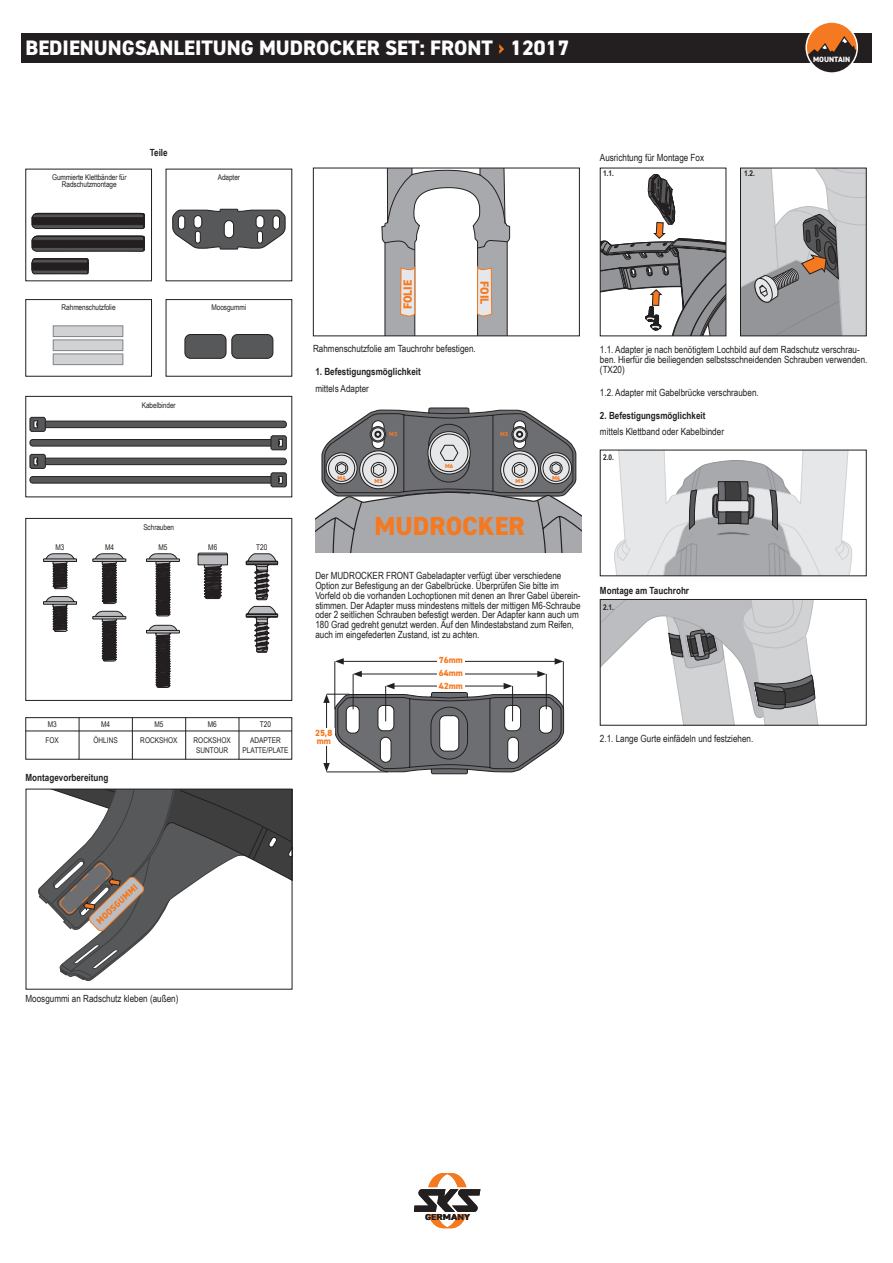
<style>
.page{position:relative;width:893px;height:1263px;background:#fff}
.page>*{position:absolute;margin:0;border:0;box-sizing:border-box;transform-origin:0 0}
.t1{font:800 26.1px "DIN2014";color:#f47921}
.t2{font:800 21px "DIN2014";color:#fff}
.t3{font:800 11.85px "DIN2014";color:#f47921}
.t4{font:9.9px/9.9px "Arial Narrow";color:#231f20}
.t5{font:700 9.9px "Arial Narrow";color:#231f20}
.t6{font:800 8.85px/7.9px "DIN2014";color:#f47921}
.t7{font:800 8.7px "DIN2014";color:#231f20;scale:1.17 1}
.t8{font:7.95px/16.2px "Arial Narrow";letter-spacing:-.01em;color:#231f20;text-align:center}
.t9{font:700 7.95px "Arial Narrow";color:#231f20}
.t10{font:800 7.65px "DIN2014";color:#fff}
.t11{font:800 6px "DIN2014";color:#f47921}
.s1{color:#f47921}
</style>
<div class="page">
<svg style="left:32px;top:236px;width:112px;height:15px"></svg>
<div style="left:32px;top:240px;width:112px;height:7px;background:#231f20"></div>
<svg style="left:32px;top:213px;width:112px;height:16px"></svg>
<div style="left:32px;top:218px;width:112px;height:7px;background:#231f20"></div>
<svg style="left:32px;top:258px;width:56px;height:16px"></svg>
<div style="left:32px;top:263px;width:56px;height:7px;background:#231f20"></div>
<div style="left:26px;top:299px;width:126px;height:77px;border:1px solid #231f20"></div>
<div style="left:26px;top:396px;width:266px;height:101px;border:1px solid #231f20"></div>
<div style="left:26px;top:518px;width:266px;height:183px;border:1px solid #231f20"></div>
<div style="left:166px;top:299px;width:126px;height:77px;border:1px solid #231f20"></div>
<div style="left:53px;top:326px;width:70px;height:11px;background:#d1d2d4;border:1px solid #808285"></div>
<div style="left:53px;top:340px;width:70px;height:11px;background:#d1d2d4;border:1px solid #808285"></div>
<div style="left:53px;top:354px;width:70px;height:11px;background:#d1d2d4;border:1px solid #808285"></div>
<div style="left:185px;top:334px;width:41px;height:24px;background:#57585a;border-radius:6px"></div>
<div style="left:185px;top:334px;width:41px;height:25px;border:1px solid #231f20;border-radius:6px"></div>
<div style="left:232px;top:334px;width:41px;height:24px;background:#57585a;border-radius:6px"></div>
<div style="left:232px;top:334px;width:41px;height:25px;border:1px solid #231f20;border-radius:6px"></div>
<svg style="left:172px;top:209px;width:113px;height:40px"></svg>
<div style="left:194px;top:216px;width:8px;height:12px;background:#fff;border-radius:4px"></div>
<div style="left:194px;top:215px;width:8px;height:13px;border:1px solid #231f20;border-radius:4px"></div>
<div style="left:224px;top:221px;width:10px;height:17px;background:#fff;border-radius:5px"></div>
<div style="left:224px;top:220px;width:10px;height:18px;border:1px solid #231f20;border-radius:5px"></div>
<div style="left:37px;top:421px;width:249px;height:7px;background:#57585a;border-radius:3px"></div>
<div style="left:36px;top:421px;width:251px;height:7px;border:1px solid #231f20;border-radius:3px"></div>
<svg style="left:29px;top:417px;width:17px;height:15px"></svg>
<div style="left:37px;top:458px;width:249px;height:7px;background:#57585a;border-radius:3px"></div>
<div style="left:36px;top:458px;width:251px;height:7px;border:1px solid #231f20;border-radius:3px"></div>
<svg style="left:29px;top:454px;width:17px;height:15px"></svg>
<div style="left:30px;top:439px;width:250px;height:7px;background:#57585a;border-radius:3px"></div>
<div style="left:30px;top:439px;width:250px;height:7px;border:1px solid #231f20;border-radius:3px"></div>
<svg style="left:270px;top:435px;width:17px;height:15px"></svg>
<div style="left:30px;top:477px;width:250px;height:6px;background:#57585a;border-radius:3px"></div>
<div style="left:30px;top:476px;width:250px;height:7px;border:1px solid #231f20;border-radius:3px"></div>
<svg style="left:270px;top:472px;width:17px;height:16px"></svg>
<svg style="left:43px;top:553px;width:34px;height:36px"></svg>
<svg style="left:43px;top:596px;width:34px;height:36px"></svg>
<svg style="left:93px;top:553px;width:33px;height:51px"></svg>
<svg style="left:93px;top:611px;width:33px;height:50px"></svg>
<svg style="left:146px;top:553px;width:34px;height:63px"></svg>
<svg style="left:146px;top:625px;width:34px;height:63px"></svg>
<svg style="left:198px;top:553px;width:30px;height:46px"></svg>
<svg style="left:246px;top:553px;width:32px;height:47px"></svg>
<svg style="left:246px;top:606px;width:32px;height:47px"></svg>
<div style="left:26px;top:717px;width:266px;height:42px;border:1px solid #231f20"></div>
<hr style="left:79px;top:717px;width:1px;height:42px;background:#231f20">
<hr style="left:132px;top:717px;width:1px;height:42px;background:#231f20">
<hr style="left:185px;top:717px;width:1px;height:42px;background:#231f20">
<hr style="left:239px;top:717px;width:1px;height:42px;background:#231f20">
<hr style="left:26px;top:731px;width:266px;height:1px;background:#231f20">
<svg style="left:38px;top:791px;width:252px;height:190px"></svg>
<div style="left:26px;top:789px;width:266px;height:200px;border:1px solid #231f20"></div>
<svg style="left:381px;top:170px;width:129px;height:164px"></svg>
<div style="left:313px;top:168px;width:267px;height:168px;border:1px solid #231f20"></div>
<svg style="left:315px;top:407px;width:267px;height:145px"></svg>
<hr style="left:353px;top:674px;width:1px;height:35px;background:#231f20">
<hr style="left:335px;top:661px;width:1px;height:48px;background:#231f20">
<hr style="left:546px;top:674px;width:1px;height:35px;background:#231f20">
<hr style="left:563px;top:661px;width:1px;height:48px;background:#231f20">
<hr style="left:359px;top:674px;width:181px;height:1px;background:#231f20">
<svg style="left:353px;top:671px;width:9px;height:6px"></svg>
<svg style="left:537px;top:671px;width:9px;height:6px"></svg>
<hr style="left:341px;top:661px;width:216px;height:1px;background:#231f20">
<svg style="left:335px;top:658px;width:9px;height:6px"></svg>
<svg style="left:555px;top:658px;width:8px;height:6px"></svg>
<div style="left:437px;top:669px;width:27px;height:9px;background:#fff"></div>
<div style="left:437px;top:656px;width:27px;height:9px;background:#fff"></div>
<svg style="left:323px;top:683px;width:241px;height:91px"></svg>
<div style="left:313px;top:729px;width:21px;height:17px;background:#fff"></div>
<svg style="left:742px;top:170px;width:122px;height:164px"></svg>
<div style="left:740px;top:168px;width:126px;height:168px;border:1px solid #231f20"></div>
<svg style="left:602px;top:174px;width:122px;height:160px"></svg>
<div style="left:600px;top:168px;width:126px;height:168px;border:1px solid #231f20"></div>
<svg style="left:614px;top:450px;width:239px;height:126px"></svg>
<svg style="left:600px;top:599px;width:266px;height:126px"></svg>
<div style="left:21px;top:34px;width:851px;height:29px;background:#231f20"></div>
<div style="left:806px;top:22px;width:51px;height:51px;background:#f47921;border-radius:50%"></div>
<svg style="left:808px;top:36px;width:49px;height:35px"></svg>
<div style="left:805px;top:21px;width:53px;height:53px;border:2px solid #fff;border-radius:50%"></div>
<svg style="left:414px;top:1173px;width:66px;height:55px"></svg>
<h2 class="t2" style="left:26px;top:40px;width:545px">BEDIENUNGSANLEITUNG MUDROCKER SET: FRONT <span class="s1">›</span> 12017</h2>
<p class="t5" style="left:150px;top:149px;width:19px">Teile</p>
<p class="t8" style="left:52px;top:173px;width:76px;line-height:7.9px">Gummierte Klettbänder für<br>Radschutzmontage</p>
<p class="t8" style="left:218px;top:169px;width:24px">Adapter</p>
<p class="t8" style="left:62px;top:300px;width:55px">Rahmenschutzfolie</p>
<p class="t8" style="left:212px;top:300px;width:36px">Moosgummi</p>
<p class="t3" style="left:403px;top:309px;width:31px;rotate:-90deg">FOLIE</p>
<p class="t3" style="left:489px;top:281px;width:25px;rotate:90deg">FOIL</p>
<p class="t4" style="left:600px;top:153px;width:106px">Ausrichtung für Montage Fox</p>
<p class="t9" style="left:603px;top:170px;width:12px">1.1.</p>
<p class="t9" style="left:744px;top:170px;width:12px">1.2.</p>
<p class="t10" style="left:813px;top:56px;width:39px">MOUNTAIN</p>
<p class="t8" style="left:142px;top:397px;width:35px">Kabelbinder</p>
<p class="t8" style="left:55px;top:540px;width:11px">M3</p>
<p class="t8" style="left:105px;top:540px;width:11px">M4</p>
<p class="t8" style="left:143px;top:520px;width:32px">Schrauben</p>
<p class="t8" style="left:158px;top:540px;width:11px">M5</p>
<p class="t8" style="left:208px;top:540px;width:11px">M6</p>
<p class="t8" style="left:256px;top:540px;width:13px">T20</p>
<p class="t8" style="left:46px;top:716px;width:15px;text-align:left">M3<br>FOX</p>
<p class="t8" style="left:94px;top:716px;width:26px">M4<br>ÖHLINS</p>
<p class="t8" style="left:140px;top:716px;width:39px">M5<br>ROCKSHOX</p>
<p class="t8" style="left:194px;top:716px;width:39px">M6<br>ROCKSHOX</p>
<p class="t8" style="left:196px;top:742px;width:33px">SUNTOUR</p>
<p class="t5" style="left:26px;top:774px;width:84px">Montagevorbereitung</p>
<p class="t8" style="left:250px;top:716px;width:32px">T20<br>ADAPTER</p>
<p class="t8" style="left:243px;top:742px;width:47px">PLATTE/PLATE</p>
<p class="t4" style="left:313px;top:344px;width:164px">Rahmenschutzfolie am Tauchrohr befestigen.</p>
<p class="t4" style="left:600px;top:346px;width:269px">1.1. Adapter je nach benötigtem Lochbild auf dem Radschutz verschrau&shy;ben. Hierfür die beiliegenden selbstsschneidenden Schrauben verwenden. (TX20)</p>
<p class="t4" style="left:600px;top:388px;width:160px">1.2. Adapter mit Gabelbrücke verschrauben.</p>
<p class="t5" style="left:315px;top:368px;width:107px">1. Befestigungsmöglichkeit</p>
<p class="t4" style="left:315px;top:384px;width:55px">mittels Adapter</p>
<p class="t11" style="left:389px;top:432px;width:10px">M3</p>
<p class="t11" style="left:500px;top:432px;width:10px">M3</p>
<p class="t11" style="left:338px;top:475px;width:10px">M4</p>
<p class="t11" style="left:375px;top:479px;width:10px">M5</p>
<p class="t11" style="left:445px;top:464px;width:10px">M6</p>
<p class="t11" style="left:516px;top:479px;width:10px">M5</p>
<h1 class="t1" style="left:375px;top:516px;width:152px">MUDROCKER</h1>
<p class="t11" style="left:552px;top:475px;width:10px">M4</p>
<p class="t4" style="left:315px;top:571px;width:267px">Der MUDROCKER FRONT Gabeladapter verfügt über verschiedene Option zur Befestigung an der Gabelbrücke. Überprüfen Sie bitte im Vorfeld ob die vorhanden Lochoptionen mit denen an Ihrer Gabel überein&shy;stimmen. Der Adapter muss mindestens mittels der mittigen M6-Schraube oder 2 seitlichen Schrauben befestigt werden. Der Adapter kann auch um 180 Grad gedreht genutzt werden. Auf den Mindestabstand zum Reifen, auch im eingefederten Zustand, ist zu achten.</p>
<p class="t6" style="left:439px;top:657px;width:26px">76mm</p>
<p class="t6" style="left:439px;top:669px;width:26px">64mm</p>
<p class="t6" style="left:315px;top:729px;width:19px">25,8 mm</p>
<p class="t6" style="left:439px;top:682px;width:26px">42mm</p>
<p class="t5" style="left:600px;top:412px;width:107px">2. Befestigungsmöglichkeit</p>
<p class="t4" style="left:600px;top:427px;width:126px">mittels Klettband oder Kabelbinder</p>
<p class="t9" style="left:603px;top:454px;width:12px">2.0.</p>
<p class="t5" style="left:600px;top:586px;width:91px">Montage am Tauchrohr</p>
<p class="t9" style="left:603px;top:604px;width:12px">2.1.</p>
<p class="t4" style="left:600px;top:735px;width:155px">2.1. Lange Gurte einfädeln und festziehen.</p>
<p class="t4" style="left:26px;top:994px;width:154px">Moosgummi an Radschutz kleben (außen)</p>
<p class="t7" style="left:425px;top:1214px;width:40px">GERMANY</p>
</div>
